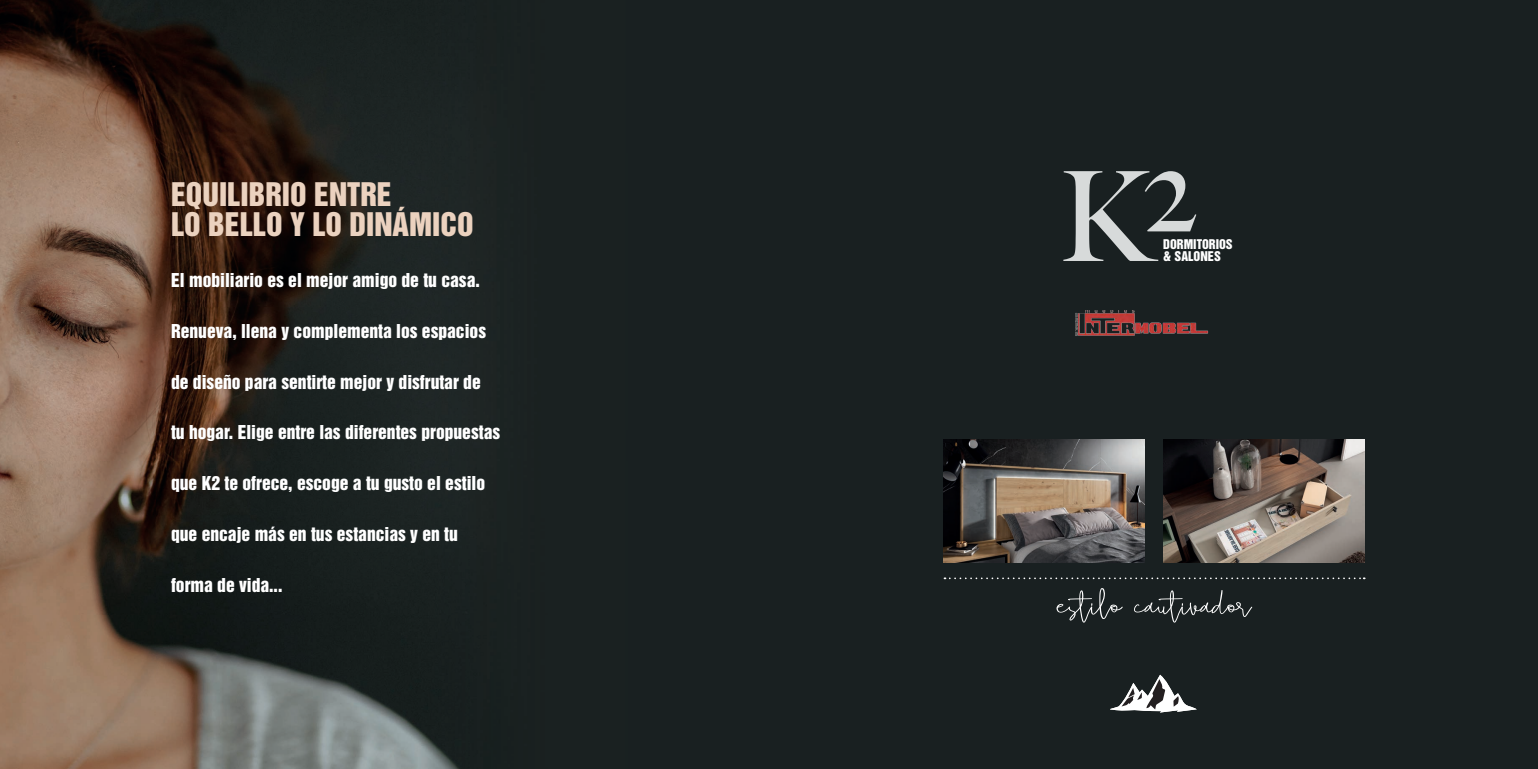
<style>
.page{position:relative;width:1538px;height:769px;background:#192021}
.page>*{position:absolute;margin:0;border:0;box-sizing:border-box;transform-origin:0 0}
.t1{font:38.5px "Cherill";color:#fff;scale:1.32 1}
.t2{font:29.75px/29.8px "Helvetica Inserat";color:#ebd2bf}
.t3{font:17.5px "Helvetica Inserat";color:#fff}
.t4{font:12.25px/12.2px "Helvetica Inserat";color:#fff}
</style>
<div class="page">
<img style="left:0;top:0;width:459px;height:769px">
<svg style="left:944px;top:577px;width:421px;height:2px"></svg>
<svg style="left:1063px;top:171px;width:133px;height:90px"></svg>
<svg style="left:1110px;top:675px;width:87px;height:37px"></svg>
<img style="left:944px;top:439px;width:200px;height:123px">
<img style="left:1163px;top:439px;width:201px;height:123px">
<img style="left:1075px;top:310px;width:134px;height:26px">
<h2 class="t2" style="left:171px;top:181px;width:304px">EQUILIBRIO ENTRE<br>LO BELLO Y LO DINÁMICO</h2>
<p class="t3" style="left:171px;top:270px;width:310px">El mobiliario es el mejor amigo de tu casa.</p>
<p class="t3" style="left:171px;top:320px;width:317px">Renueva, llena y complementa los espacios</p>
<p class="t3" style="left:171px;top:371px;width:311px">de diseño para sentirte mejor y disfrutar de</p>
<p class="t3" style="left:171px;top:422px;width:331px">tu hogar. Elige entre las diferentes propuestas</p>
<p class="t3" style="left:171px;top:473px;width:316px">que K2 te ofrece, escoge a tu gusto el estilo</p>
<p class="t3" style="left:171px;top:523px;width:288px">que encaje más en tus estancias y en tu</p>
<p class="t3" style="left:171px;top:574px;width:113px">forma de vida...</p>
<p class="t4" style="left:1163px;top:238px;width:71px">DORMITORIOS &amp; SALONES</p>
<h1 class="t1" style="left:1057px;top:583px;width:149px">estilo cautivador</h1>
</div>
